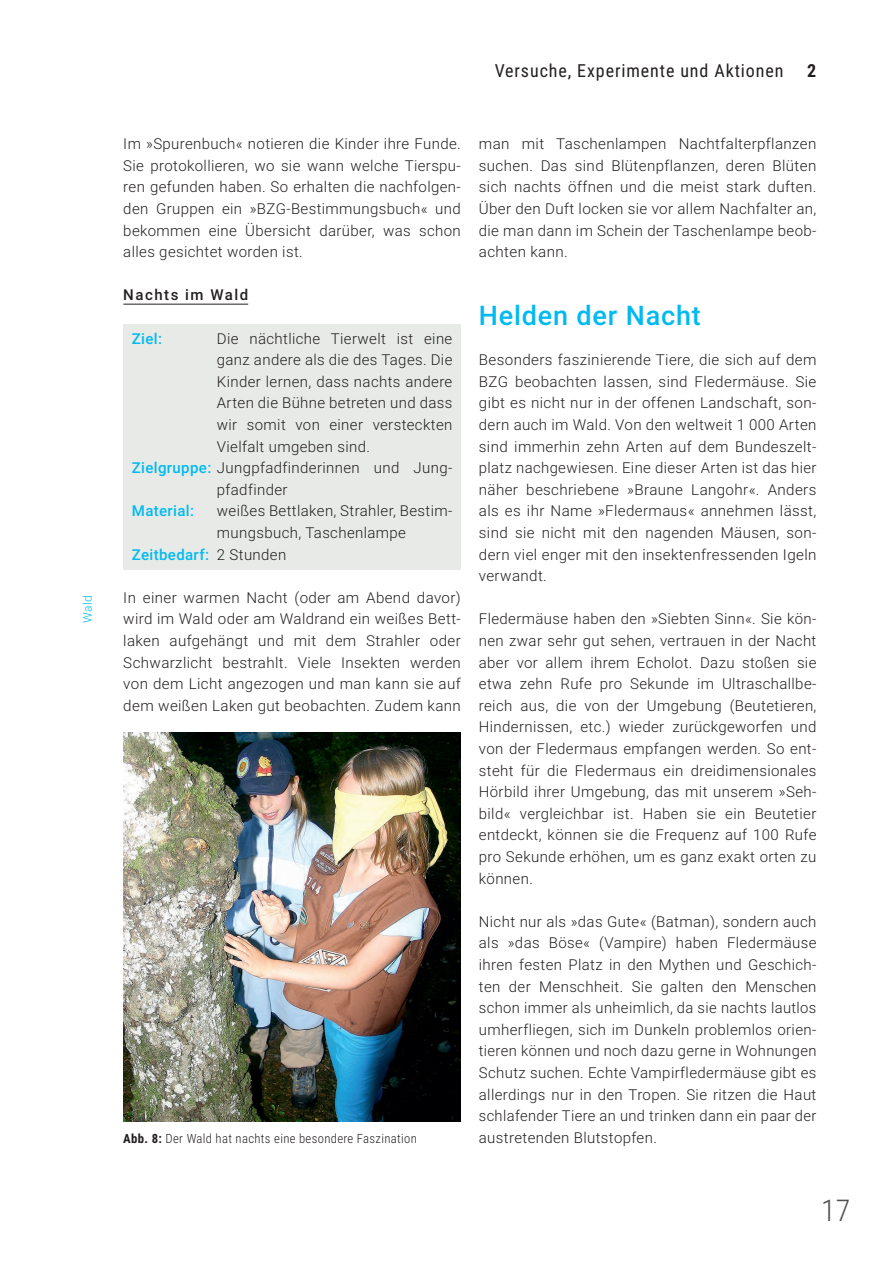
<style>
.page{position:relative;width:893px;height:1263px;background:#fff}
.page>*{position:absolute;margin:0;border:0;box-sizing:border-box;transform-origin:0 0}
.t1{font:300 30px "Roboto Condensed";color:#505052}
.t2{font:500 27px "Roboto";letter-spacing:.03em;color:#00baf1}
.t3{font:18px "Roboto Condensed";letter-spacing:.05em;color:#231f20}
.t4{font:300 15px/21.6px "Roboto";letter-spacing:.025em;color:#231f20;text-align:justify}
.t5{font:500 15px "Roboto";letter-spacing:.025em;color:#00baf1}
.t6{font:500 15px "Roboto";letter-spacing:.1em;color:#231f20}
.t7{font:300 12.75px "Roboto Condensed";letter-spacing:.025em;color:#231f20}
.t8{font:300 12px "Roboto";color:#00baf1}
.s1{font-weight:700;color:#fff}
.s2{font-weight:700}
.s3{font-weight:500;color:#00baf1}
.s4{font-weight:300;color:#231f20}
</style>
<div class="page">
<hr style="left:123px;top:304px;width:125px;height:1px;background:#231f20">
<div style="left:123px;top:324px;width:338px;height:138px;background:#e7eae7"></div>
<div style="left:123px;top:453px;width:338px;height:52px;background:#e7eae7"></div>
<div style="left:123px;top:497px;width:338px;height:51px;background:#e7eae7"></div>
<div style="left:123px;top:540px;width:338px;height:30px;background:#e7eae7"></div>
<img style="left:123px;top:733px;width:338px;height:389px">
<p class="t8" style="left:79px;top:623px;width:30px;rotate:-90deg">Wald</p>
<p class="t3" style="left:495px;top:58px;width:323px">Versuche, Experimente und Aktionen <span class="s1">—</span> <span class="s2">2</span></p>
<p class="t4" style="left:123px;top:132px;width:339px">Im »Spurenbuch« notieren die Kinder ihre Funde.<br>Sie protokollieren, wo sie wann welche Tierspu&shy;ren gefunden haben. So erhalten die nachfolgen&shy;den Gruppen ein »BZG-Bestimmungsbuch« und bekommen eine Übersicht darüber, was schon alles gesichtet worden ist.</p>
<p class="t6" style="left:123px;top:285px;width:126px">Nachts im Wald</p>
<p class="t5" style="left:132px;top:328px;width:32px">Ziel:</p>
<p class="t4" style="left:217px;top:327px;width:237px">Die nächtliche Tierwelt ist eine</p>
<p class="t4" style="left:217px;top:348px;width:237px">ganz andere als die des Tages. Die</p>
<p class="t4" style="left:217px;top:370px;width:237px">Kinder lernen, dass nachts andere</p>
<p class="t4" style="left:217px;top:392px;width:237px">Arten die Bühne betreten und dass</p>
<p class="t4" style="left:217px;top:413px;width:237px">wir somit von einer versteckten</p>
<p class="t4" style="left:217px;top:435px;width:155px">Vielfalt umgeben sind.</p>
<p class="t4" style="left:132px;top:456px;width:322px"><span class="s3">Zielgruppe:</span> Jungpfadfinderinnen und Jung-</p>
<p class="t4" style="left:217px;top:478px;width:72px">pfadfinder</p>
<p class="t5" style="left:132px;top:501px;width:64px">Material:</p>
<p class="t4" style="left:217px;top:500px;width:237px">weißes Bettlaken, Strahler, Bestim-</p>
<p class="t4" style="left:217px;top:521px;width:191px">mungsbuch, Taschenlampe</p>
<p class="t5" style="left:132px;top:544px;width:156px">Zeitbedarf: <span class="s4">2 Stunden</span></p>
<p class="t4" style="left:123px;top:586px;width:339px">In einer warmen Nacht (oder am Abend davor) wird im Wald oder am Waldrand ein weißes Bett&shy;laken aufgehängt und mit dem Strahler oder Schwarzlicht bestrahlt. Viele Insekten werden von dem Licht angezogen und man kann sie auf dem weißen Laken gut beobachten. Zudem kann</p>
<p class="t4" style="left:479px;top:132px;width:339px">man mit Taschenlampen Nachtfalterpflanzen suchen. Das sind Blütenpflanzen, deren Blüten sich nachts öffnen und die meist stark duften.<br>Über den Duft locken sie vor allem Nachfalter an, die man dann im Schein der Taschenlampe beob&shy;achten kann.</p>
<h2 class="t2" style="left:479px;top:296px;width:223px">Helden der Nacht</h2>
<p class="t4" style="left:479px;top:348px;width:339px">Besonders faszinierende Tiere, die sich auf dem BZG beobachten lassen, sind Fledermäuse. Sie gibt es nicht nur in der offenen Landschaft, son&shy;dern auch im Wald. Von den weltweit 1 000 Arten sind immerhin zehn Arten auf dem Bundeszelt&shy;platz nachgewiesen. Eine dieser Arten ist das hier näher beschriebene »Braune Langohr«. Anders als es ihr Name »Fledermaus« annehmen lässt, sind sie nicht mit den nagenden Mäusen, son&shy;dern viel enger mit den insektenfressenden Igeln verwandt.</p>
<p class="t4" style="left:479px;top:608px;width:339px">Fledermäuse haben den »Siebten Sinn«. Sie kön&shy;nen zwar sehr gut sehen, vertrauen in der Nacht aber vor allem ihrem Echolot. Dazu stoßen sie etwa zehn Rufe pro Sekunde im Ultraschallbe&shy;reich aus, die von der Umgebung (Beutetieren, Hindernissen, etc.) wieder zurückgeworfen und von der Fledermaus empfangen werden. So ent&shy;steht für die Fledermaus ein dreidimensionales Hörbild ihrer Umgebung, das mit unserem »Seh&shy;bild« vergleichbar ist. Haben sie ein Beutetier entdeckt, können sie die Frequenz auf 100 Rufe pro Sekunde erhöhen, um es ganz exakt orten zu können.</p>
<p class="t4" style="left:479px;top:910px;width:339px">Nicht nur als »das Gute« (Batman), sondern auch als »das Böse« (Vampire) haben Fledermäuse ihren festen Platz in den Mythen und Geschich&shy;ten der Menschheit. Sie galten den Menschen schon immer als unheimlich, da sie nachts lautlos umherfliegen, sich im Dunkeln problemlos orien&shy;tieren können und noch dazu gerne in Wohnungen Schutz suchen. Echte Vampirfledermäuse gibt es allerdings nur in den Tropen. Sie ritzen die Haut schlafender Tiere an und trinken dann ein paar der</p>
<p class="t7" style="left:123px;top:1129px;width:295px"><span class="s2">Abb. 8:</span> Der Wald hat nachts eine besondere Faszination</p>
<p class="t4" style="left:479px;top:1126px;width:180px">austretenden Blutstopfen.</p>
<h1 class="t1" style="left:821px;top:1189px;width:31px">17</h1>
</div>
